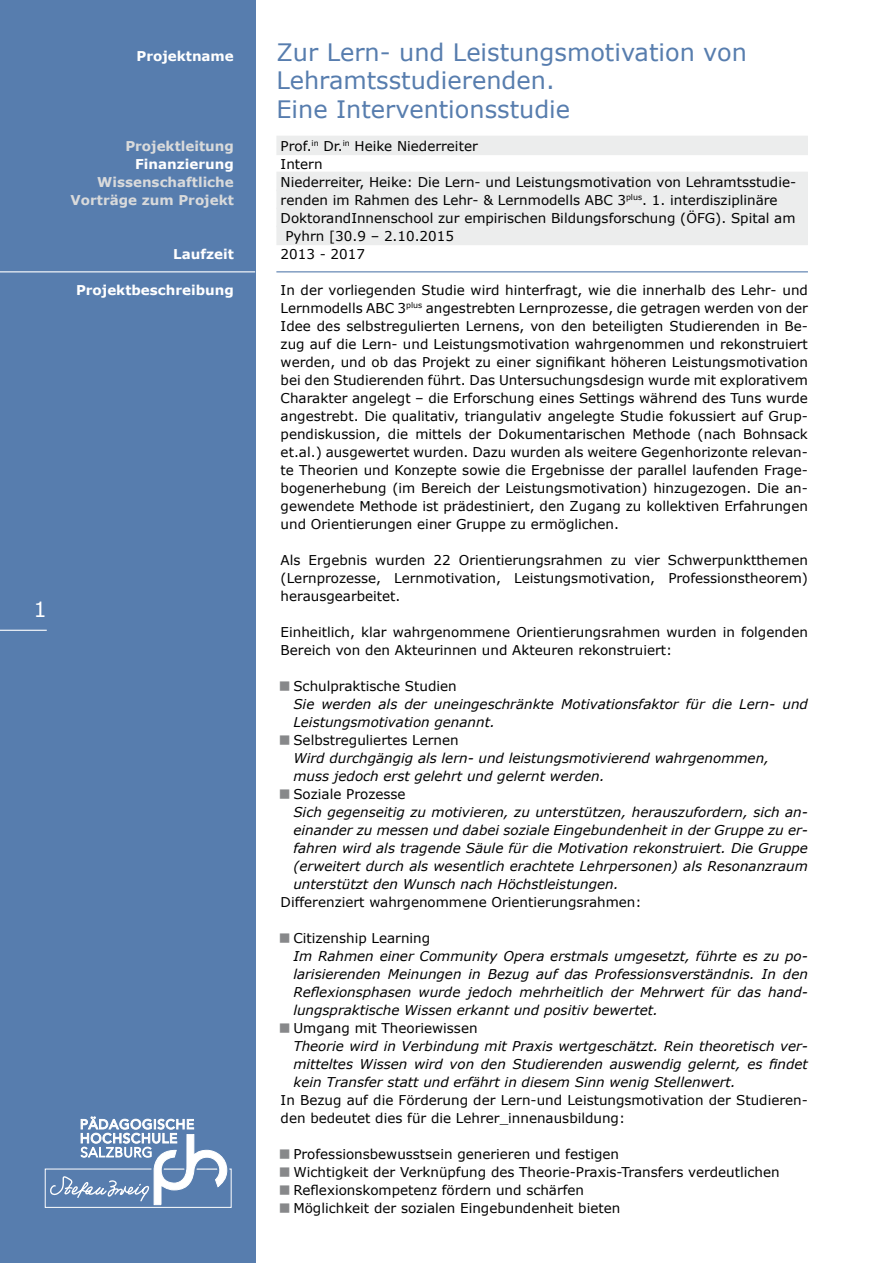
<style>
.page{position:relative;width:893px;height:1263px;background:#fff}
.page>*{position:absolute;margin:0;border:0;box-sizing:border-box;transform-origin:0 0}
.t1{font:24px/28.5px "Verdana";color:#577dae}
.t2{font:21px "Verdana";color:#fff}
.t3{font:13.5px/18px "Verdana";color:#000}
.t4{font:italic 13.5px/18px "Verdana";color:#000;text-align:justify}
.t5{font:700 13.5px "Verdana";color:#fff}
.t6{font:700 13.5px/18px "Verdana";color:#d9dadb;text-align:right}
</style>
<div class="page">
<div style="left:0;top:0;width:255px;height:1263px;background:#577dae"></div>
<hr style="left:0;top:271px;width:255px;height:1px;background:#fff">
<div style="left:276px;top:136px;width:532px;height:19px;background:#eceded"></div>
<div style="left:276px;top:172px;width:532px;height:19px;background:#eceded"></div>
<div style="left:276px;top:190px;width:532px;height:19px;background:#eceded"></div>
<div style="left:276px;top:208px;width:532px;height:19px;background:#eceded"></div>
<div style="left:276px;top:226px;width:532px;height:19px;background:#eceded"></div>
<hr style="left:276px;top:271px;width:532px;height:1px;background:#577dae">
<svg style="left:45px;top:1116px;width:187px;height:92px"></svg>
<hr style="left:0;top:630px;width:47px;height:1px;background:#fff">
<p class="t5" style="left:136px;top:47px;width:99px">Projektname</p>
<p class="t6" style="left:125px;top:137px;width:110px">Projektleitung</p>
<p class="t5" style="left:135px;top:155px;width:100px">Finanzierung</p>
<p class="t6" style="left:71px;top:173px;width:165px">Wissenschaftliche<br>Vorträge zum Projekt</p>
<p class="t5" style="left:173px;top:245px;width:62px">Laufzeit</p>
<p class="t5" style="left:76px;top:281px;width:159px">Projektbeschreibung</p>
<h2 class="t2" style="left:33px;top:596px;width:15px">1</h2>
<h1 class="t1" style="left:276px;top:38px;width:472px">Zur Lern- und Leistungsmotivation von<br>Lehramtsstudierenden.<br>Eine Interventionsstudie</h1>
<p class="t3" style="left:281px;top:137px;width:199px">Prof.<sup>in</sup> Dr.<sup>in</sup> Heike Niederreiter</p>
<p class="t3" style="left:281px;top:155px;width:43px">Intern</p>
<p class="t3" style="left:281px;top:173px;width:517px">Niederreiter, Heike: Die Lern- und Leistungsmotivation von Lehramtsstudie-</p>
<p class="t3" style="left:281px;top:191px;width:499px">renden im Rahmen des Lehr- &amp; Lernmodells ABC 3<sup>plus</sup>. 1. interdisziplinäre</p>
<p class="t3" style="left:281px;top:209px;width:516px">DoktorandInnenschool zur empirischen Bildungsforschung (ÖFG). Spital am</p>
<p class="t3" style="left:285px;top:227px;width:170px">Pyhrn [30.9 – 2.10.2015</p>
<p class="t3" style="left:281px;top:245px;width:86px">2013 - 2017</p>
<p class="t3" style="left:281px;top:281px;width:529px;text-align:justify">In der vorliegenden Studie wird hinterfragt, wie die innerhalb des Lehr- und Lernmodells ABC 3<sup>plus</sup> angestrebten Lernprozesse, die getragen werden von der Idee des selbstregulierten Lernens, von den beteiligten Studierenden in Be&shy;zug auf die Lern- und Leistungsmotivation wahrgenommen und rekonstruiert werden, und ob das Projekt zu einer signifikant höheren Leistungsmotivation bei den Studierenden führt. Das Untersuchungsdesign wurde mit explorativem Charakter angelegt – die Erforschung eines Settings während des Tuns wurde angestrebt. Die qualitativ, triangulativ angelegte Studie fokussiert auf Grup&shy;pendiskussion, die mittels der Dokumentarischen Methode (nach Bohnsack et.al.) ausgewertet wurden. Dazu wurden als weitere Gegenhorizonte relevan&shy;te Theorien und Konzepte sowie die Ergebnisse der parallel laufenden Frage&shy;bogenerhebung (im Bereich der Leistungsmotivation) hinzugezogen. Die an&shy;gewendete Methode ist prädestiniert, den Zugang zu kollektiven Erfahrungen und Orientierungen einer Gruppe zu ermöglichen.</p>
<p class="t3" style="left:281px;top:551px;width:529px;text-align:justify">Als Ergebnis wurden 22 Orientierungsrahmen zu vier Schwerpunktthemen (Lernprozesse, Lernmotivation, Leistungsmotivation, Professionstheorem) herausgearbeitet.</p>
<p class="t3" style="left:281px;top:623px;width:529px">Einheitlich, klar wahrgenommene Orientierungsrahmen wurden in folgenden<br>Bereich von den Akteurinnen und Akteuren rekonstruiert:</p>
<p class="t3" style="left:293px;top:677px;width:165px">Schulpraktische Studien</p>
<p class="t4" style="left:293px;top:695px;width:516px">Sie werden als der uneingeschränkte Motivationsfaktor für die Lern- und<br>Leistungsmotivation genannt.</p>
<p class="t3" style="left:293px;top:731px;width:167px">Selbstreguliertes Lernen</p>
<p class="t4" style="left:293px;top:749px;width:477px">Wird durchgängig als lern- und leistungsmotivierend wahrgenommen, muss jedoch erst gelehrt und gelernt werden.</p>
<p class="t3" style="left:293px;top:785px;width:114px">Soziale Prozesse</p>
<p class="t4" style="left:293px;top:803px;width:516px">Sich gegenseitig zu motivieren, zu unterstützen, herauszufordern, sich an&shy;einander zu messen und dabei soziale Eingebundenheit in der Gruppe zu er&shy;fahren wird als tragende Säule für die Motivation rekonstruiert. Die Gruppe (erweitert durch als wesentlich erachtete Lehrpersonen) als Resonanzraum unterstützt den Wunsch nach Höchstleistungen.</p>
<p class="t3" style="left:281px;top:893px;width:362px">Differenziert wahrgenommene Orientierungsrahmen:</p>
<p class="t3" style="left:293px;top:929px;width:138px">Citizenship Learning</p>
<p class="t4" style="left:293px;top:947px;width:516px">Im Rahmen einer Community Opera erstmals umgesetzt, führte es zu po&shy;larisierenden Meinungen in Bezug auf das Professionsverständnis. In den Reflexionsphasen wurde jedoch mehrheitlich der Mehrwert für das hand&shy;lungspraktische Wissen erkannt und positiv bewertet.</p>
<p class="t3" style="left:293px;top:1019px;width:186px">Umgang mit Theoriewissen</p>
<p class="t4" style="left:293px;top:1037px;width:516px">Theorie wird in Verbindung mit Praxis wertgeschätzt. Rein theoretisch ver&shy;mitteltes Wissen wird von den Studierenden auswendig gelernt, es findet kein Transfer statt und erfährt in diesem Sinn wenig Stellenwert.</p>
<p class="t3" style="left:281px;top:1091px;width:529px">In Bezug auf die Förderung der Lern-und Leistungsmotivation der Studieren&shy;den bedeutet dies für die Lehrer_innenausbildung:</p>
<p class="t3" style="left:293px;top:1145px;width:488px">Professionsbewusstsein generieren und festigen<br>Wichtigkeit der Verknüpfung des Theorie-Praxis-Transfers verdeutlichen Reflexionskompetenz fördern und schärfen<br>Möglichkeit der sozialen Eingebundenheit bieten</p>
</div>
